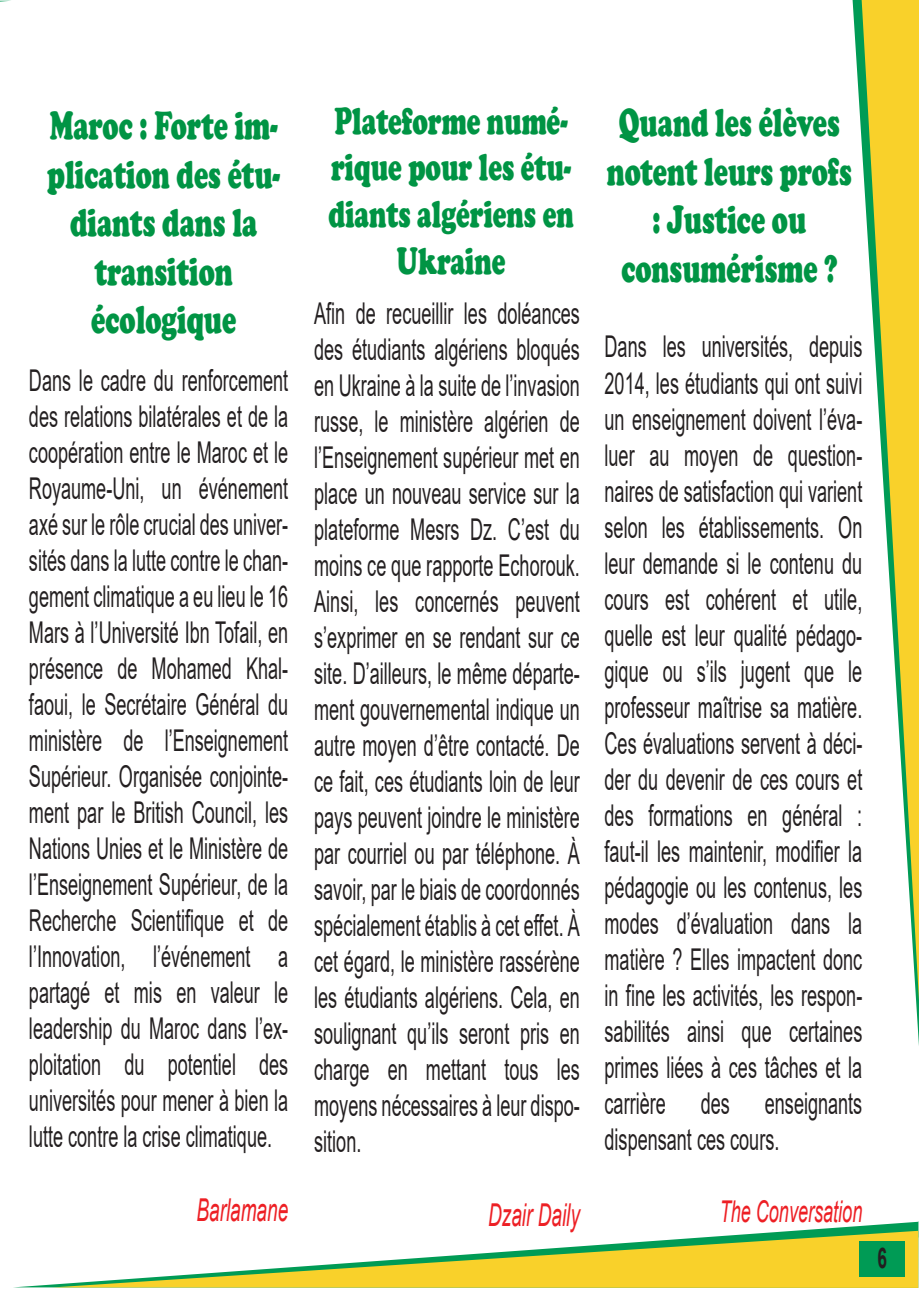
<style>
.page{position:relative;width:919px;height:1289px;background:#fff}
.page>*{position:absolute;margin:0;border:0;box-sizing:border-box;transform-origin:0 0}
.t1{font:900 40.5px/48.6px "Cooper";color:#009444;text-align:center;scale:.66 1}
.t2{font:900 39px/46.8px "Cooper";color:#009444;text-align:center;scale:.66 1}
.t3{font:italic 31.5px "Arial";color:#ed1f24;scale:.6 1}
.t4{font:30px/36px "Arial";color:#231f20;text-align:justify;scale:.6 1}
.t5{font:italic 30px "Arial";color:#ed1f24;scale:.6 1}
.t6{font:700 28.5px "Arial";color:#231f20;scale:.6 1}
</style>
<div class="page">
<svg style="left:19px;top:1221px;width:899px;height:66px"></svg>
<svg style="left:53px;top:1230px;width:865px;height:57px"></svg>
<svg style="left:852px;top:0;width:66px;height:1030px"></svg>
<svg style="left:861px;top:0;width:57px;height:1000px"></svg>
<div style="left:859px;top:1240px;width:45px;height:36px;background:#009b55"></div>
<h1 class="t1" style="left:47px;top:101px;width:354px">Maroc : Forte im&shy;plication des étu&shy;diants dans la transition écologique</h1>
<p class="t4" style="left:29px;top:362px;width:433px">Dans le cadre du renforcement des relations bilatérales et de la coopération entre le Maroc et le Royaume-Uni, un événement axé sur le rôle crucial des univer&shy;sités dans la lutte contre le chan&shy;gement climatique a eu lieu le 16<br>Mars à l’Université Ibn Tofail, en présence de Mohamed Khal&shy;faoui, le Secrétaire Général du ministère de l’Enseignement Supérieur. Organisée conjointe&shy;ment par le British Council, les Nations Unies et le Ministère de l’Enseignement Supérieur, de la Recherche Scientifique et de l’Innovation, l’événement a partagé et mis en valeur le leadership du Maroc dans l’ex&shy;ploitation du potentiel des universités pour mener à bien la lutte contre la crise climatique.</p>
<p class="t3" style="left:196px;top:1189px;width:154px">Barlamane</p>
<h2 class="t2" style="left:328px;top:97px;width:373px">Plateforme numé&shy;rique pour les étu&shy;diants algériens en<br>Ukraine</h2>
<p class="t4" style="left:314px;top:295px;width:444px">Afin de recueillir les doléances des étudiants algériens bloqués en Ukraine à la suite de l’invasion russe, le ministère algérien de l’Enseignement supérieur met en place un nouveau service sur la plateforme Mesrs Dz. C’est du moins ce que rapporte Echorouk.<br>Ainsi, les concernés peuvent s’exprimer en se rendant sur ce site. D’ailleurs, le même départe&shy;ment gouvernemental indique un autre moyen d’être contacté. De ce fait, ces étudiants loin de leur pays peuvent joindre le ministère par courriel ou par téléphone. À savoir, par le biais de coordonnés spécialement établis à cet effet. À cet égard, le ministère rassérène les étudiants algériens. Cela, en soulignant qu’ils seront pris en charge en mettant tous les moyens nécessaires à leur dispo&shy;sition.</p>
<p class="t3" style="left:488px;top:1194px;width:154px">Dzair Daily</p>
<h1 class="t1" style="left:606px;top:98px;width:373px">Quand les élèves notent leurs profs : Justice ou consumérisme ?</h1>
<p class="t4" style="left:604px;top:329px;width:431px">Dans les universités, depuis 2014, les étudiants qui ont suivi un enseignement doivent l’éva&shy;luer au moyen de question&shy;naires de satisfaction qui varient selon les établissements. On leur demande si le contenu du cours est cohérent et utile, quelle est leur qualité pédago&shy;gique ou s’ils jugent que le professeur maîtrise sa matière.<br>Ces évaluations servent à déci&shy;der du devenir de ces cours et des formations en général : faut-il les maintenir, modifier la pédagogie ou les contenus, les modes d’évaluation dans la matière ? Elles impactent donc in fine les activités, les respon&shy;sabilités ainsi que certaines primes liées à ces tâches et la carrière des enseignants dispensant ces cours.</p>
<p class="t5" style="left:719px;top:1191px;width:239px">The Conversation</p>
<p class="t6" style="left:877px;top:1237px;width:17px">6</p>
</div>
